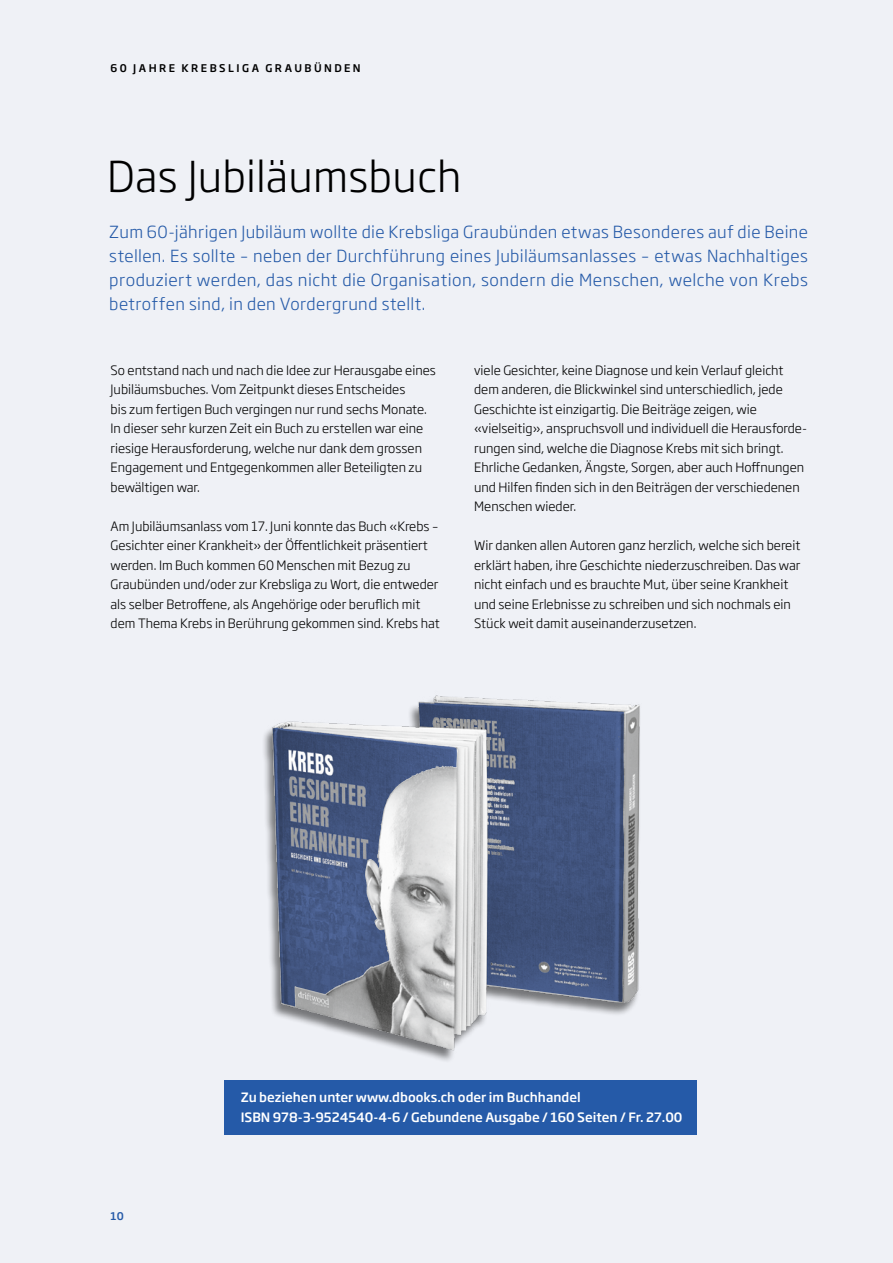
<style>
.page{position:relative;width:893px;height:1263px;background:#eff1f6}
.page>*{position:absolute;margin:0;border:0;box-sizing:border-box;transform-origin:0 0}
.t1{font:300 42px "Soho Gothic Pro";letter-spacing:.005em;color:#000}
.t2{font:300 16.5px/24px "Soho Gothic Pro";letter-spacing:.025em;color:#255aa8;text-align:justify}
.t3{font:300 12.75px/19.5px "Soho Gothic Pro";color:#000}
.t4{font:500 12.75px/19.5px "Soho Gothic Pro";color:#fff}
.t5{font:500 10.5px "Soho Gothic Pro";letter-spacing:.235em;color:#000}
.t6{font:500 10.5px "Soho Gothic Pro";color:#255aa8}
</style>
<div class="page">
<img style="left:264px;top:695px;width:433px;height:397px">
<img style="left:418px;top:702px;width:96px;height:99px">
<div style="left:224px;top:1080px;width:472px;height:54px;background:#255aa8"></div>
<p class="t5" style="left:111px;top:59px;width:252px">60 JAHRE KREBSLIGA GRAUBÜNDEN</p>
<h1 class="t1" style="left:107px;top:144px;width:356px">Das Jubiläumsbuch</h1>
<p class="t2" style="left:109px;top:219px;width:700px">Zum 60-jährigen Jubiläum wollte die Krebsliga Graubünden etwas Besonderes auf die Beine stellen. Es sollte – neben der Durchführung eines Jubiläumsanlasses – etwas Nachhaltiges produziert werden, das nicht die Organisation, sondern die Menschen, welche von Krebs betroffen sind, in den Vordergrund stellt.</p>
<p class="t3" style="left:111px;top:359px;width:327px">So entstand nach und nach die Idee zur Herausgabe eines Jubiläumsbuches. Vom Zeitpunkt dieses Entscheides<br>bis zum fertigen Buch vergingen nur rund sechs Monate.<br>In dieser sehr kurzen Zeit ein Buch zu erstellen war eine riesige Herausforderung, welche nur dank dem grossen Engagement und Entgegenkommen aller Beteiligten zu bewältigen war.</p>
<p class="t3" style="left:111px;top:515px;width:331px">Am Jubiläumsanlass vom 17. Juni konnte das Buch «Krebs – Gesichter einer Krankheit» der Öffentlichkeit präsentiert werden. Im Buch kommen 60 Menschen mit Bezug zu Graubünden und/oder zur Krebsliga zu Wort, die entweder als selber Betroffene, als Angehörige oder beruflich mit dem Thema Krebs in Berührung gekommen sind. Krebs hat</p>
<p class="t3" style="left:474px;top:359px;width:334px">viele Gesichter, keine Diagnose und kein Verlauf gleicht dem anderen, die Blickwinkel sind unterschiedlich, jede Geschichte ist einzigartig. Die Beiträge zeigen, wie «vielseitig», anspruchsvoll und individuell die Herausforde&shy;rungen sind, welche die Diagnose Krebs mit sich bringt.<br>Ehrliche Gedanken, Ängste, Sorgen, aber auch Hoffnungen und Hilfen finden sich in den Beiträgen der verschiedenen Menschen wieder.</p>
<p class="t3" style="left:474px;top:535px;width:328px">Wir danken allen Autoren ganz herzlich, welche sich bereit erklärt haben, ihre Geschichte niederzuschreiben. Das war nicht einfach und es brauchte Mut, über seine Krankheit und seine Erlebnisse zu schreiben und sich nochmals ein Stück weit damit auseinanderzusetzen.</p>
<p class="t6" style="left:111px;top:1208px;width:15px">10</p>
<p class="t4" style="left:241px;top:1087px;width:443px">Zu beziehen unter www.dbooks.ch oder im Buchhandel<br>ISBN 978-3-9524540-4-6 / Gebundene Ausgabe / 160 Seiten / Fr. 27.00</p>
</div>
